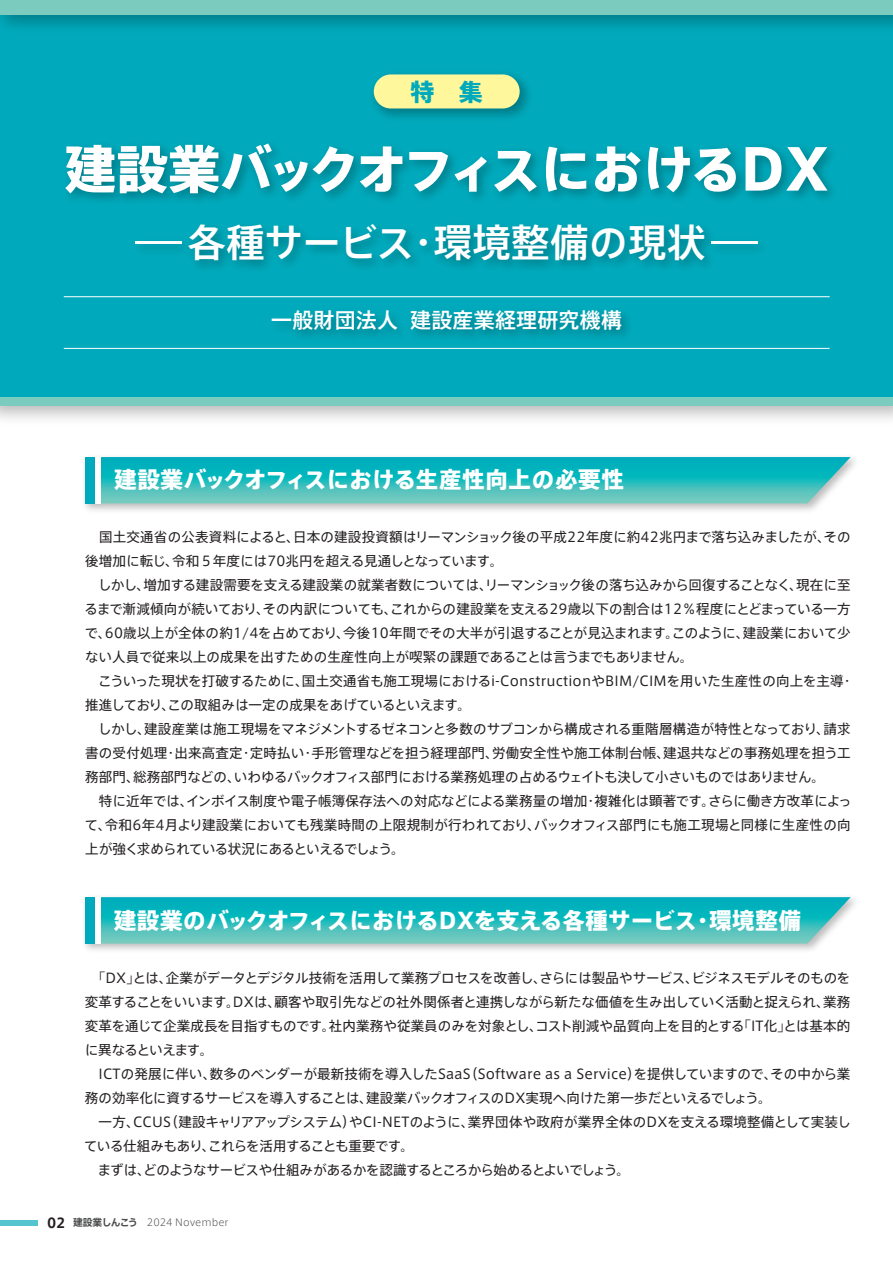
<style>
.page{position:relative;width:893px;height:1263px;background:#fff}
.page>*{position:absolute;margin:0;border:0;box-sizing:border-box;transform-origin:0 0}
.t1{font:800 51.45px "Axis Std";letter-spacing:-.05em;color:#fff}
.t2{font:500 38.55px "Axis Std";letter-spacing:.01em;color:#fff}
.t3{font:800 24px "Axis Std";color:#00aabc}
.t4{font:800 22.5px "Axis Std";letter-spacing:.01em;color:#fff}
.t5{font:500 21px "Axis Std";letter-spacing:.01em;color:#fff}
.t6{font:13.5px/24px "Axis Std";letter-spacing:-.005em;color:#231f20}
.t7{font:300 9.75px "Axis Std";color:#4b4c4d}
.s1{font-size:56.55px}
.s2{font-weight:300}
.s3{font-weight:700;font-size:13.5px;color:#231f20}
.s4{font-weight:700}
</style>
<div class="page">
<img style="left:84px;top:458px;width:771px;height:53px">
<svg style="left:100px;top:457px;width:751px;height:46px;background:#2fbcbe"></svg>
<div style="left:85px;top:457px;width:10px;height:46px;background:#00aabc"></div>
<div style="left:95px;top:457px;width:5px;height:46px;background:#fff"></div>
<img style="left:84px;top:898px;width:771px;height:52px">
<svg style="left:100px;top:897px;width:751px;height:46px;background:#2fbcbe"></svg>
<div style="left:85px;top:897px;width:10px;height:46px;background:#00aabc"></div>
<div style="left:95px;top:897px;width:5px;height:46px;background:#fff"></div>
<svg style="left:0;top:0;width:893px;height:406px;background:#00a5b7"></svg>
<img style="left:263px;top:313px;width:376px;height:35px">
<hr style="left:64px;top:296px;width:766px;height:1px;background:#fff">
<hr style="left:64px;top:348px;width:766px;height:1px;background:#fff">
<div style="left:0;top:397px;width:893px;height:9px;background:#7bcbbf"></div>
<img style="left:373px;top:75px;width:156px;height:43px">
<div style="left:374px;top:74px;width:146px;height:34px;background:#fff79c;border-radius:17px"></div>
<div style="left:0;top:0;width:893px;height:15px;background:#7bcbbf"></div>
<div style="left:0;top:1219px;width:38px;height:6px;background:#54c5cf"></div>
<h3 class="t3" style="left:410px;top:73px;width:74px">特　集</h3>
<h1 class="t1" style="left:64px;top:130px;width:765px">建設業バックオフィスにおける<span class="s1">DX</span></h1>
<h2 class="t2" style="left:130px;top:214px;width:635px"><span class="s2">ー</span>各種サービス・環境整備の現状<span class="s2">ー</span></h2>
<h3 class="t5" style="left:271px;top:304px;width:352px">一般財団法人 建設産業経理研究機構</h3>
<h3 class="t4" style="left:114px;top:462px;width:511px">建設業バックオフィスにおける生産性向上の必要性</h3>
<p class="t6" style="left:85px;top:524px;width:771px">　国土交通省の公表資料によると、日本の建設投資額はリーマンショック後の平成22年度に約42兆円まで落ち込みましたが、その後増加に転じ、令和５年度には70兆円を超える見通しとなっています。<br>　しかし、増加する建設需要を支える建設業の就業者数については、リーマンショック後の落ち込みから回復することなく、現在に至るまで漸減傾向が続いており、その内訳についても、これからの建設業を支える29歳以下の割合は12％程度にとどまっている一方で、60歳以上が全体の約1/4を占めており、今後10年間でその大半が引退することが見込まれます。このように、建設業において少ない人員で従来以上の成果を出すための生産性向上が喫緊の課題であることは言うまでもありません。<br>　こういった現状を打破するために、国土交通省も施工現場におけるi-ConstructionやBIM/CIMを用いた生産性の向上を主導・推進しており、この取組みは一定の成果をあげているといえます。<br>　しかし、建設産業は施工現場をマネジメントするゼネコンと多数のサブコンから構成される重階層構造が特性となっており、請求書の受付処理・出来高査定・定時払い・手形管理などを担う経理部門、労働安全性や施工体制台帳、建退共などの事務処理を担う工務部門、総務部門などの、いわゆるバックオフィス部門における業務処理の占めるウェイトも決して小さいものではありません。<br>　特に近年では、インボイス制度や電子帳簿保存法への対応などによる業務量の増加・複雑化は顕著です。さらに働き方改革によって、令和6年4月より建設業においても残業時間の上限規制が行われており、バックオフィス部門にも施工現場と同様に生産性の向上が強く求められている状況にあるといえるでしょう。</p>
<h3 class="t4" style="left:114px;top:903px;width:689px">建設業のバックオフィスにおけるDXを支える各種サービス・環境整備</h3>
<p class="t6" style="left:84px;top:965px;width:768px">　「DX」とは、企業がデータとデジタル技術を活用して業務プロセスを改善し、さらには製品やサービス、ビジネスモデルそのものを変革することをいいます。DXは、顧客や取引先などの社外関係者と連携しながら新たな価値を生み出していく活動と捉えられ、業務変革を通じて企業成長を目指すものです。社内業務や従業員のみを対象とし、コスト削減や品質向上を目的とする「IT化」とは基本的に異なるといえます。<br>　ICTの発展に伴い、数多のベンダーが最新技術を導入したSaaS（Software as a Service）を提供していますので、その中から業務の効率化に資するサービスを導入することは、建設業バックオフィスのDX実現へ向けた第一歩だといえるでしょう。<br>　一方、CCUS（建設キャリアアップシステム）やCI-NETのように、業界団体や政府が業界全体のDXを支える環境整備として実装している仕組みもあり、これらを活用することも重要です。<br>　まずは、どのようなサービスや仕組みがあるかを認識するところから始めるとよいでしょう。</p>
<p class="t7" style="left:47px;top:1215px;width:183px"><span class="s3">02</span> <span class="s4">建設業しんこう</span> 2024 November</p>
</div>
